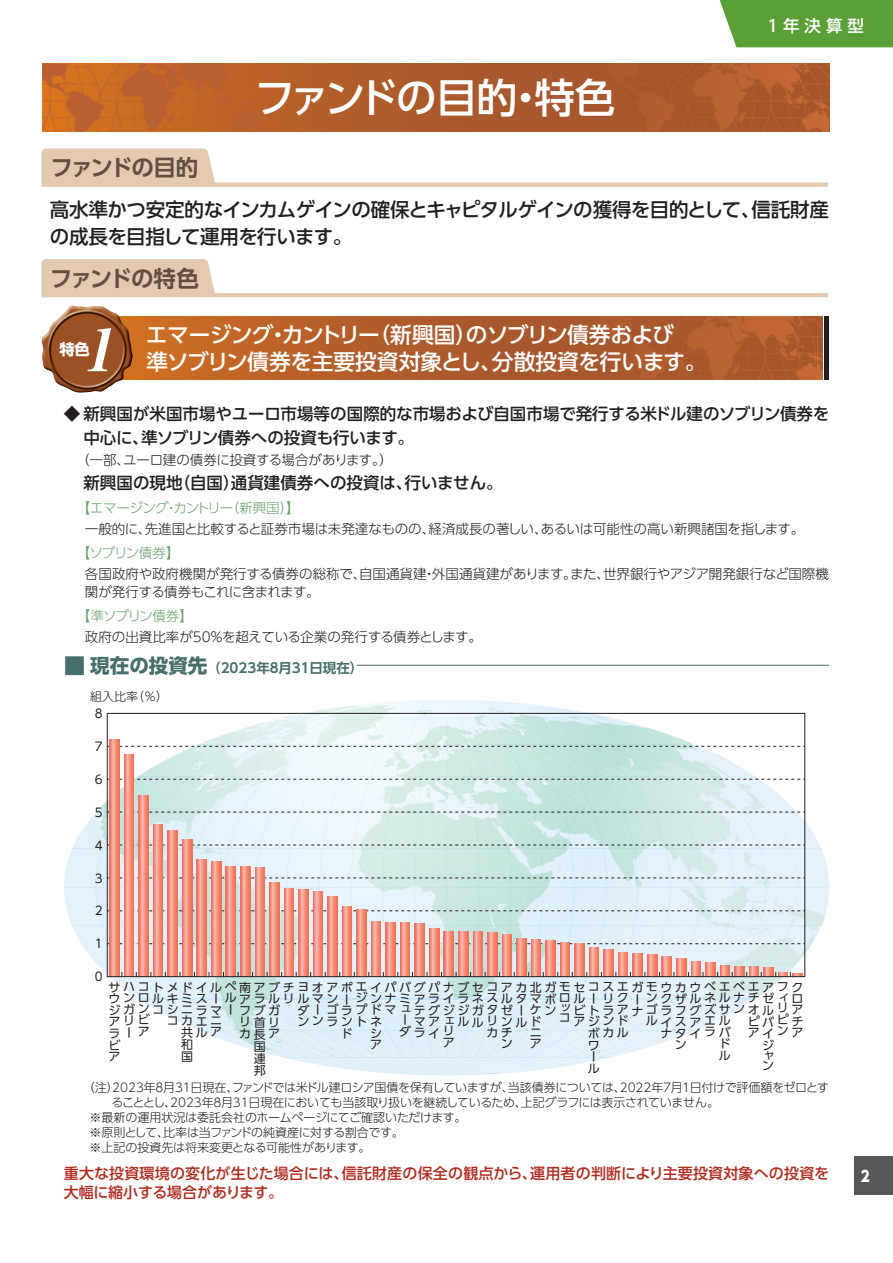
<style>
.page{position:relative;width:893px;height:1263px;background:#fff}
.page>*{position:absolute;margin:0;border:0;box-sizing:border-box;transform-origin:0 0}
.t1{font:italic 58.5px "Midashi Min Pr 5 MA31";color:#fff;scale:1.04 1}
.t2{font:500 40.5px "UD Shin Go Pro";letter-spacing:-.06em;color:#fff}
.t3{font:700 22.5px "UD Shin Go Pro De";letter-spacing:-.07em;color:#624f40}
.t4{font:500 21.75px/27.8px "UD Shin Go Pro";letter-spacing:-.03em;color:#fff}
.t5{font:500 19.5px/27.8px "UD Shin Go Pro";letter-spacing:-.03em;color:#231f20}
.t6{font:500 16.5px/24px "UD Shin Go Pro";color:#231f20}
.t7{font:500 16.5px "UD Shin Go Pro";letter-spacing:.3em;color:#fff}
.t8{font:700 15.3px "UD Shin Go Pro";color:#fff}
.t9{font:500 15px/19.5px "UD Shin Go Pro";letter-spacing:.01em;color:#b22b1e}
.t10{font:800 15px "UD Shin Go Pro";color:#fff;scale:.9 1}
.t11{font:300 13.5px/18px "UD Shin Go Pro";color:#231f20}
.t12{font:700 13.5px "UD Shin Go Pro De";color:#45706b}
.t13{font:300 13.5px "UD Shin Go Pro";letter-spacing:-.035em;color:#69a16d}
.t14{font:300 13.5px "UD Shin Go Pro";letter-spacing:-.06em;color:#69a16d}
.t15{font:12px/11.6px "UD Shin Go Pro";color:#231f20}
.t16{font:300 12px "UD Shin Go Pro";letter-spacing:-.02em;color:#231f20}
.t17{font:300 12px "UD Shin Go Pro";color:#231f20}
.s1{font-family:"UD Shin Go Pro";font-size:21.75px}
.s2{font-family:"UD Shin Go Pro";font-size:19.5px}
</style>
<div class="page">
<div style="left:855px;top:1157px;width:38px;height:38px;background:#57585a"></div>
<div style="left:719px;top:0;width:174px;height:47px;background:#5b9f37"></div>
<img style="left:42px;top:64px;width:787px;height:68px">
<svg style="left:41px;top:149px;width:787px;height:38px"></svg>
<svg style="left:41px;top:259px;width:787px;height:38px"></svg>
<img style="left:133px;top:316px;width:690px;height:64px">
<hr style="left:824px;top:316px;width:4px;height:64px;background:#231f20">
<img style="left:41px;top:306px;width:92px;height:87px">
<hr style="left:356px;top:665px;width:473px;height:1px;background:#45706b">
<svg style="left:287px;top:700px;width:319px;height:375px"></svg>
<svg style="left:296px;top:1064px;width:14px;height:11px"></svg>
<svg style="left:64px;top:706px;width:766px;height:352px"></svg>
<div style="left:107px;top:713px;width:698px;height:264px;border:1px solid #231f20"></div>
<h2 class="t2" style="left:254px;top:65px;width:362px">ファンドの目的・特色</h2>
<h3 class="t7" style="left:767px;top:12px;width:98px">1年決算型</h3>
<h3 class="t3" style="left:50px;top:149px;width:149px">ファンドの目的</h3>
<h3 class="t5" style="left:50px;top:195px;width:781px">高水準かつ安定的なインカムゲインの確保とキャピタルゲインの獲得を目的として、信託財産の成長を目指して運用を行います。</h3>
<h3 class="t3" style="left:50px;top:260px;width:151px">ファンドの特色</h3>
<h1 class="t1" style="left:82px;top:304px;width:49px">1</h1>
<h3 class="t4" style="left:146px;top:320px;width:562px">エマージング・カントリー（新興国）のソブリン債券および<br>準ソブリン債券を主要投資対象とし、分散投資を行います。</h3>
<h3 class="t6" style="left:83px;top:401px;width:747px;text-indent:-20px">◆ 新興国が米国市場やユーロ市場等の国際的な市場および自国市場で発行する米ドル建のソブリン債券を中心に、準ソブリン債券への投資も行います。</h3>
<p class="t11" style="left:76px;top:451px;width:319px">（一部、ユーロ建の債券に投資する場合があります。）</p>
<h3 class="t6" style="left:83px;top:470px;width:421px">新興国の現地（自国）通貨建債券への投資は、行いません。</h3>
<p class="t13" style="left:77px;top:497px;width:224px">【エマージング・カントリー（新興国）】</p>
<p class="t11" style="left:85px;top:520px;width:721px">一般的に、先進国と比較すると証券市場は未発達なものの、経済成長の著しい、あるいは可能性の高い新興諸国を指します。</p>
<p class="t14" style="left:77px;top:542px;width:104px">【ソブリン債券】</p>
<p class="t11" style="left:85px;top:565px;width:745px">各国政府や政府機関が発行する債券の総称で、自国通貨建・外国通貨建があります。また、世界銀行やアジア開発銀行など国際機関が発行する債券もこれに含まれます。</p>
<p class="t14" style="left:77px;top:605px;width:118px">【準ソブリン債券】</p>
<p class="t11" style="left:85px;top:628px;width:398px">政府の出資比率が50％を超えている企業の発行する債券とします。</p>
<p class="t12" style="left:64px;top:657px;width:301px"><span class="s1">■</span> <span class="s2">現在の投資先</span>（2023年８月31日現在）</p>
<p class="t16" style="left:90px;top:686px;width:79px">組入比率（％）</p>
<p class="t8" style="left:59px;top:337px;width:32px">特色</p>
<p class="t15" style="left:95px;top:707px;width:9px">8</p>
<p class="t15" style="left:95px;top:740px;width:9px">7</p>
<p class="t15" style="left:95px;top:773px;width:9px">6</p>
<p class="t15" style="left:95px;top:806px;width:9px">5</p>
<p class="t15" style="left:95px;top:839px;width:9px">4</p>
<p class="t15" style="left:95px;top:872px;width:9px">3</p>
<p class="t15" style="left:95px;top:905px;width:9px">2</p>
<p class="t15" style="left:95px;top:938px;width:9px">1</p>
<p class="t15" style="left:95px;top:970px;width:9px">0</p>
<p class="t15" style="left:109px;top:981px;width:695px">サハコトメドイルペ南アブチヨオアポエイパバグパナブセコアカ北ガモセコスエガモウカウベエベエアフクウ<br>ジ<br>アリ<br>ラー<br>ビ<br>ア</p>
<p class="t15" style="left:355px;top:992px;width:241px">ジンナミアライラネスルタマボロルー</p>
<p class="t15" style="left:370px;top:1027px;width:13px">シア</p>
<p class="t15" style="left:704px;top:986px;width:99px;line-height:22.8px;text-indent:-58px">ンクザルネルナチゼィロエル</p>
<p class="t15" style="left:719px;top:1026px;width:14px;text-align:justify;text-indent:-15px">ラバドル</p>
<p class="t15" style="left:225px;top:991px;width:13px">ル</p>
<p class="t15" style="left:239px;top:992px;width:110px">アラルリルマンー</p>
<p class="t15" style="left:239px;top:1004px;width:42px">フブガ</p>
<p class="t15" style="left:239px;top:1016px;width:40px">リ首リ</p>
<p class="t15" style="left:239px;top:1028px;width:42px">カ長ア</p>
<p class="t15" style="left:254px;top:1040px;width:13px">国</p>
<p class="t15" style="left:254px;top:1052px;width:13px">連</p>
<p class="t15" style="left:254px;top:1064px;width:13px">邦</p>
<p class="t15" style="left:123px;top:991px;width:28px;text-align:right">ンロガンビ<br>ア</p>
<p class="t15" style="left:152px;top:992px;width:66px">ルキミスー</p>
<p class="t15" style="left:602px;top:992px;width:26px">リク</p>
<p class="t15" style="left:631px;top:993px;width:8px">ー</p>
<p class="t15" style="left:777px;top:1001px;width:14px">リピン</p>
<p class="t15" style="left:791px;top:1003px;width:12px;text-align:justify">アチア</p>
<p class="t15" style="left:573px;top:1004px;width:203px;text-align:right">ビトラアナゴラフグズサンオルピバ<br>アイ<br>ジ</p>
<p class="t15" style="left:762px;top:1050px;width:13px;line-height:10.1px">ャン</p>
<p class="t15" style="left:326px;top:1004px;width:197px">ゴラプドマュテグジジガタゼー</p>
<p class="t15" style="left:457px;top:1015px;width:85px">ルルリンルド</p>
<p class="t15" style="left:486px;top:1026px;width:27px">カチ</p>
<p class="t15" style="left:501px;top:1037px;width:13px">ン</p>
<p class="t15" style="left:152px;top:1004px;width:81px">コシニラマー</p>
<p class="t15" style="left:167px;top:1014px;width:56px">コカエニ</p>
<p class="t15" style="left:181px;top:1026px;width:41px">共ルア</p>
<p class="t15" style="left:181px;top:1038px;width:13px">和</p>
<p class="t15" style="left:181px;top:1050px;width:13px">国</p>
<p class="t15" style="left:297px;top:1004px;width:23px">ダー</p>
<p class="t15" style="left:297px;top:1015px;width:85px">ンンラントネ</p>
<p class="t15" style="left:341px;top:1027px;width:12px">ド</p>
<p class="t15" style="left:559px;top:1002px;width:13px;line-height:10.1px">ッコ</p>
<p class="t15" style="left:530px;top:998px;width:27px;line-height:22.4px">ケンニ</p>
<p class="t15" style="left:530px;top:1037px;width:12px">ア</p>
<p class="t15" style="left:399px;top:1012px;width:14px;line-height:12px">ーダ</p>
<p class="t15" style="left:414px;top:1015px;width:27px">マアライ</p>
<p class="t15" style="left:443px;top:1015px;width:13px;line-height:10.2px">ェリ</p>
<p class="t15" style="left:443px;top:1036px;width:12px">ア</p>
<p class="t15" style="left:573px;top:1015px;width:56px;line-height:11.1px;text-align:right">アジンドボカル</p>
<p class="t15" style="left:588px;top:1039px;width:13px">ワール</p>
<p class="t15" style="left:646px;top:1016px;width:56px;text-align:right">ルイスアナタイ</p>
<p class="t15" style="left:675px;top:1038px;width:13px">ン</p>
<p class="t16" style="left:83px;top:1078px;width:748px">（注）2023年８月31日現在、ファンドでは米ドル建ロシア国債を保有していますが、当該債券については、2022年７月１日付けで評価額をゼロとす</p>
<p class="t16" style="left:112px;top:1093px;width:609px">ることとし、2023年８月31日現在においても当該取り扱いを継続しているため、上記グラフには表示されていません。</p>
<p class="t16" style="left:89px;top:1108px;width:379px">※最新の運用状況は委託会社のホームページにてご確認いただけます。</p>
<p class="t16" style="left:89px;top:1123px;width:316px">※原則として、比率は当ファンドの純資産に対する割合です。</p>
<p class="t17" style="left:89px;top:1138px;width:283px">※上記の投資先は将来変更となる可能性があります。</p>
<p class="t9" style="left:64px;top:1163px;width:767px">重大な投資環境の変化が生じた場合には、信託財産の保全の観点から、運用者の判断により主要投資対象への投資を大幅に縮小する場合があります。</p>
<p class="t10" style="left:861px;top:1163px;width:11px">2</p>
</div>
